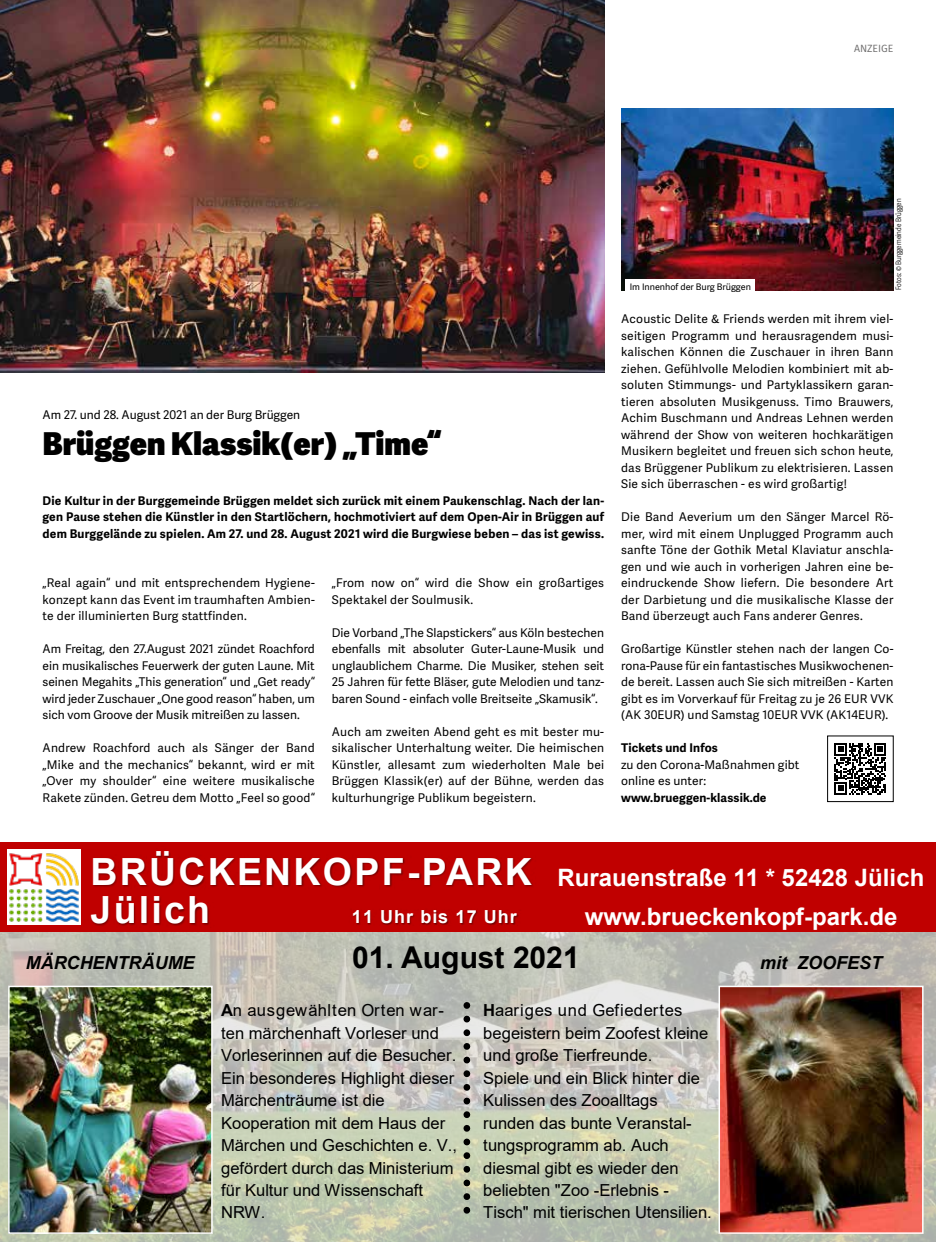
<style>
.page{position:relative;width:936px;height:1242px;background:#fff}
.page>*{position:absolute;margin:0;border:0;box-sizing:border-box;transform-origin:0 0}
.t1{font:700 37.5px/38.4px "Arial";letter-spacing:.06em;color:#fff}
.t2{font:800 31.5px "Adelle Sans";color:#000}
.t3{font:700 30px "Arial";color:#000}
.t4{font:700 24px/39px "Arial";color:#fff;text-align:center}
.t5{font:italic 700 18px "Arial";color:#000}
.t6{font:700 18px "Arial";letter-spacing:.06em;color:#fff}
.t7{font:16.65px "Arial";color:#000}
.t8{font:16.65px "Arial";letter-spacing:.05em;color:#000}
.t9{font:16.65px "Arial";letter-spacing:.045em;color:#000}
.t10{font:16.5px/22.5px "Arial";color:#000}
.t11{font:12px/16.5px "Adelle Sans";letter-spacing:.01em;color:#000;text-align:justify}
.t12{font:700 12px/16.5px "Adelle Sans";letter-spacing:.01em;color:#000;text-align:justify}
.t13{font:10.5px "Fira Sans";color:#706f6f}
.t14{font:9px "Adelle Sans";color:#000}
.t15{font:300 7.5px "Adelle Sans Cnd";color:#000}
.s1{font-weight:700}
</style>
<div class="page">
<img style="left:0;top:0;width:604px;height:373px">
<img style="left:621px;top:109px;width:272px;height:181px">
<svg style="left:834px;top:743px;width:52px;height:51px"></svg>
<div style="left:827px;top:736px;width:66px;height:66px;border:1px solid #000"></div>
<div style="left:625px;top:279px;width:130px;height:15px;background:#fff"></div>
<div style="left:0;top:842px;width:935px;height:400px;background:#e3e3e3;opacity:.75"></div>
<div style="left:0;top:842px;width:935px;height:90px;background:#c00000"></div>
<div style="left:8px;top:849px;width:73px;height:75px;background:#fff"></div>
<img style="left:7px;top:851px;width:60px;height:72px">
<img style="left:67px;top:852px;width:313px;height:24px">
<img style="left:385px;top:858px;width:13px;height:29px">
<img style="left:398px;top:858px;width:113px;height:29px">
<img style="left:511px;top:858px;width:22px;height:29px">
<img style="left:67px;top:876px;width:309px;height:79px">
<img style="left:340px;top:900px;width:166px;height:39px">
<img style="left:506px;top:914px;width:35px;height:25px">
<img style="left:11px;top:988px;width:199px;height:242px">
<div style="left:8px;top:985px;width:205px;height:248px;border:2px solid #fff"></div>
<img style="left:721px;top:988px;width:199px;height:242px">
<div style="left:718px;top:985px;width:205px;height:248px;border:2px solid #fff"></div>
<svg style="left:463px;top:1005px;width:7px;height:213px"></svg>
<p class="t13" style="left:854px;top:41px;width:41px">ANZEIGE</p>
<p class="t11" style="left:43px;top:407px;width:259px">Am 27. und 28. August 2021 an der Burg Brüggen</p>
<h2 class="t2" style="left:43px;top:423px;width:400px">Brüggen Klassik(er) „Time“</h2>
<p class="t12" style="left:43px;top:492px;width:563px">Die Kultur in der Burggemeinde Brüggen meldet sich zurück mit einem Paukenschlag. Nach der lan&shy;gen Pause stehen die Künstler in den Startlöchern, hochmotiviert auf dem Open-Air in Brüggen auf dem Burggelände zu spielen. Am 27. und 28. August 2021 wird die Burgwiese beben – das ist gewiss.</p>
<p class="t11" style="left:43px;top:575px;width:274px">„Real again“ und mit entsprechendem Hygiene&shy;konzept kann das Event im traumhaften Ambien&shy;te der illuminierten Burg stattfinden.</p>
<p class="t11" style="left:43px;top:641px;width:274px">Am Freitag, den 27.August 2021 zündet Roachford ein musikalisches Feuerwerk der guten Laune. Mit seinen Megahits „This generation“ und „Get ready“ wird jeder Zuschauer „One good reason“ haben, um sich vom Groove der Musik mitreißen zu lassen.</p>
<p class="t11" style="left:43px;top:740px;width:274px">Andrew Roachford auch als Sänger der Band „Mike and the mechanics“ bekannt, wird er mit „Over my shoulder“ eine weitere musikalische Rakete zünden. Getreu dem Motto „Feel so good“</p>
<p class="t11" style="left:332px;top:575px;width:274px">„From now on“ wird die Show ein großartiges<br>Spektakel der Soulmusik.</p>
<p class="t11" style="left:332px;top:624px;width:274px">Die Vorband „The Slapstickers“ aus Köln bestechen ebenfalls mit absoluter Guter-Laune-Musik und unglaublichem Charme. Die Musiker, stehen seit 25 Jahren für fette Bläser, gute Melodien und tanz&shy;baren Sound - einfach volle Breitseite „Skamusik“.</p>
<p class="t11" style="left:332px;top:723px;width:274px">Auch am zweiten Abend geht es mit bester mu&shy;sikalischer Unterhaltung weiter. Die heimischen Künstler, allesamt zum wiederholten Male bei Brüggen Klassik(er) auf der Bühne, werden das kulturhungrige Publikum begeistern.</p>
<p class="t14" style="left:629px;top:282px;width:123px">Im Innenhof der Burg Brüggen</p>
<p class="t15" style="left:894px;top:290px;width:93px;rotate:-90deg">Fotos: © Burggemeinde Brüggen</p>
<p class="t11" style="left:621px;top:311px;width:274px">Acoustic Delite &amp; Friends werden mit ihrem viel&shy;seitigen Programm und herausragendem musi&shy;kalischen Können die Zuschauer in ihren Bann ziehen. Gefühlvolle Melodien kombiniert mit ab&shy;soluten Stimmungs- und Partyklassikern garan&shy;tieren absoluten Musikgenuss. Timo Brauwers, Achim Buschmann und Andreas Lehnen werden während der Show von weiteren hochkarätigen Musikern begleitet und freuen sich schon heute, das Brüggener Publikum zu elektrisieren. Lassen Sie sich überraschen - es wird großartig!</p>
<p class="t11" style="left:621px;top:509px;width:274px">Die Band Aeverium um den Sänger Marcel Rö&shy;mer, wird mit einem Unplugged Programm auch sanfte Töne der Gothik Metal Klaviatur anschla&shy;gen und wie auch in vorherigen Jahren eine be&shy;eindruckende Show liefern. Die besondere Art der Darbietung und die musikalische Klasse der Band überzeugt auch Fans anderer Genres.</p>
<p class="t11" style="left:621px;top:641px;width:274px">Großartige Künstler stehen nach der langen Co&shy;rona-Pause für ein fantastisches Musikwochenen&shy;de bereit. Lassen auch Sie sich mitreißen - Karten gibt es im Vorverkauf für Freitag zu je 26 EUR VVK (AK 30EUR) und Samstag 10EUR VVK (AK14EUR).</p>
<p class="t12" style="left:621px;top:740px;width:98px">Tickets und Infos</p>
<p class="t11" style="left:621px;top:756px;width:180px">zu den Corona-Maßnahmen gibt online es unter:</p>
<p class="t12" style="left:621px;top:789px;width:147px">www.brueggen-klassik.de</p>
<h1 class="t1" style="left:90px;top:853px;width:443px">BRÜCKENKOPF-PARK<br>Jülich</h1>
<h3 class="t6" style="left:352px;top:904px;width:166px">11 Uhr bis 17 Uhr</h3>
<h3 class="t4" style="left:557px;top:858px;width:368px">Rurauenstraße 11 * 52428 Jülich www.brueckenkopf-park.de</h3>
<h3 class="t5" style="left:26px;top:951px;width:170px">MÄRCHENTRÄUME</h3>
<h3 class="t3" style="left:352px;top:936px;width:229px">01. August 2021</h3>
<h3 class="t9" style="left:483px;top:999px;width:200px"><span class="s1">H</span>aariges und Gefiedertes</h3>
<h3 class="t10" style="left:483px;top:1021px;width:226px">begeistern beim Zoofest kleine und große Tierfreunde.<br>Spiele und ein Blick hinter die<br>Kulissen des Zooalltags runden das bunte Veranstal&shy;tungsprogramm ab. Auch</h3>
<h3 class="t7" style="left:483px;top:1156px;width:197px">diesmal gibt es wieder den</h3>
<h3 class="t10" style="left:483px;top:1179px;width:230px">beliebten "Zoo -Erlebnis -<br>Tisch" mit tierischen Utensilien.</h3>
<h3 class="t8" style="left:221px;top:999px;width:224px"><span class="s1">A</span>n ausgewählten Orten war-</h3>
<h3 class="t10" style="left:221px;top:1021px;width:237px">ten märchenhaft Vorleser und<br>Vorleserinnen auf die Besucher.<br>Ein besonderes Highlight dieser<br>Märchenträume ist die<br>Kooperation mit dem Haus der<br>Märchen und Geschichten e. V.,</h3>
<h3 class="t7" style="left:221px;top:1156px;width:234px">gefördert durch das Ministerium</h3>
<h3 class="t10" style="left:221px;top:1179px;width:203px">für Kultur und Wissenschaft<br>NRW.</h3>
<h3 class="t5" style="left:760px;top:951px;width:124px">mit ZOOFEST</h3>
</div>
